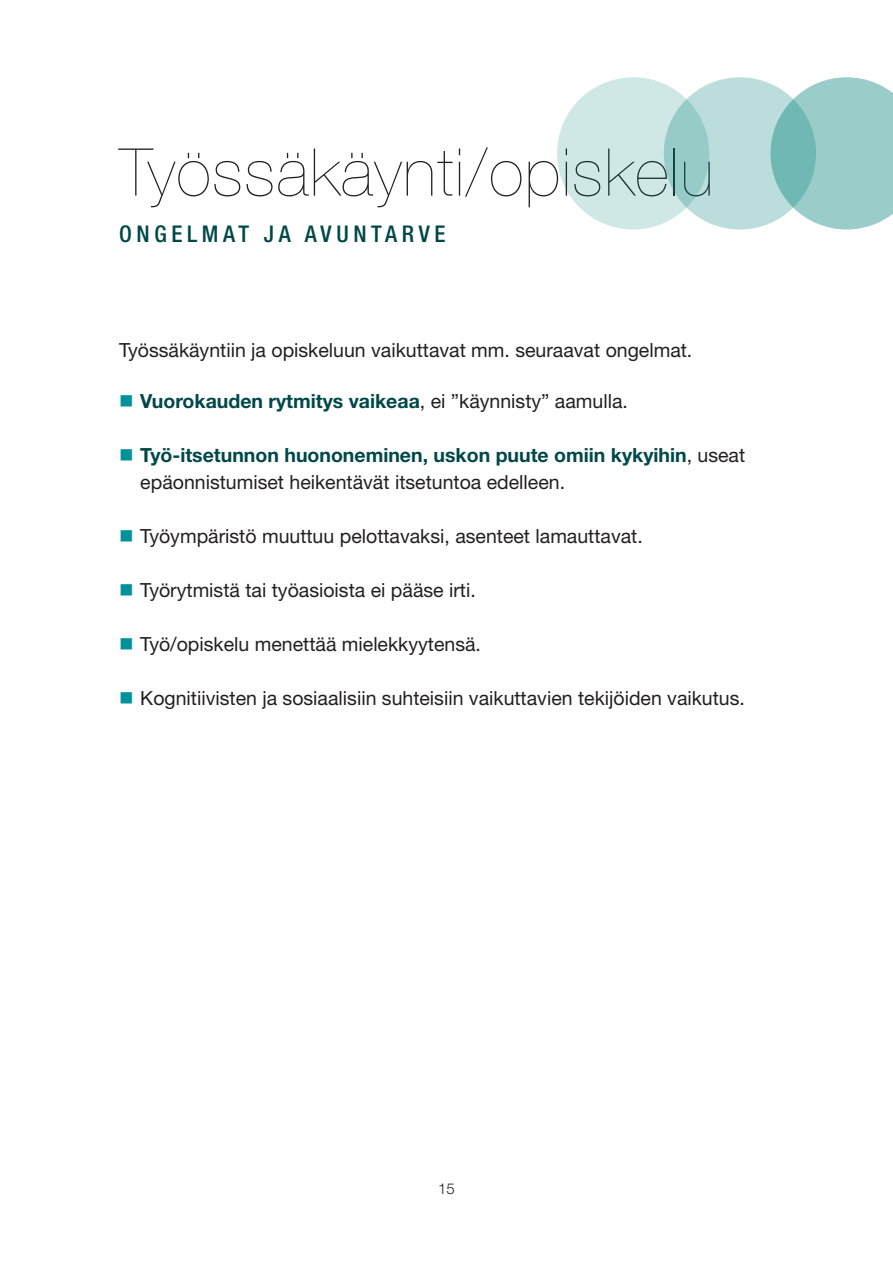
<style>
.page{position:relative;width:893px;height:1263px;background:#fff}
.page>*{position:absolute;margin:0;border:0;box-sizing:border-box;transform-origin:0 0}
.o1{font:200 66px "Helvetica Neue LT Std";letter-spacing:.025em;color:#231f20}
.o12{font:500 condensed 23.1px "Helvetica Neue LT Std";letter-spacing:.2em;color:#004848}
.Leipä{font:19.5px/27px "Helvetica Neue LT Std";color:#231f20}
.t1{font:700 19.5px "Helvetica Neue LT Std";color:#004848}
.t2{font:300 15px "Helvetica Neue LT Std";color:#231f20}
.s1{font-weight:400;color:#231f20}
.s2{font-weight:700;color:#004848}
</style>
<div class="page">
<div style="left:557px;top:77px;width:152px;height:153px;background:#cfe7e5;border-radius:50%"></div>
<svg style="left:664px;top:77px;width:152px;height:153px;background:#b2d8d6"></svg>
<svg style="left:770px;top:77px;width:123px;height:153px;background:#9ecfcc"></svg>
<p class="o1" style="left:119px;top:134px;width:596px">Työssäkäynti/opiskelu</p>
<p class="o12" style="left:119px;top:220px;width:328px">ONGELMAT JA AVUNTARVE</p>
<p class="Leipä" style="left:119px;top:336px;width:575px">Työssäkäyntiin ja opiskeluun vaikuttavat mm. seuraavat ongelmat.</p>
<p class="t1" style="left:140px;top:389px;width:489px">Vuorokauden rytmitys vaikeaa<span class="s1">, ei ”käynnisty” aamulla.</span></p>
<p class="Leipä" style="left:140px;top:441px;width:606px"><span class="s2">Työ-itsetunnon huononeminen, uskon puute omiin kykyihin</span>, useat epäonnistumiset heikentävät itsetuntoa edelleen.</p>
<p class="Leipä" style="left:140px;top:522px;width:504px">Työympäristö muuttuu pelottavaksi, asenteet lamauttavat.</p>
<p class="Leipä" style="left:140px;top:576px;width:337px">Työrytmistä tai työasioista ei pääse irti.</p>
<p class="Leipä" style="left:140px;top:630px;width:342px">Työ/opiskelu menettää mielekkyytensä.</p>
<p class="Leipä" style="left:140px;top:684px;width:606px">Kognitiivisten ja sosiaalisiin suhteisiin vaikuttavien tekijöiden vaikutus.</p>
<p class="t2" style="left:438px;top:1179px;width:18px">15</p>
</div>
